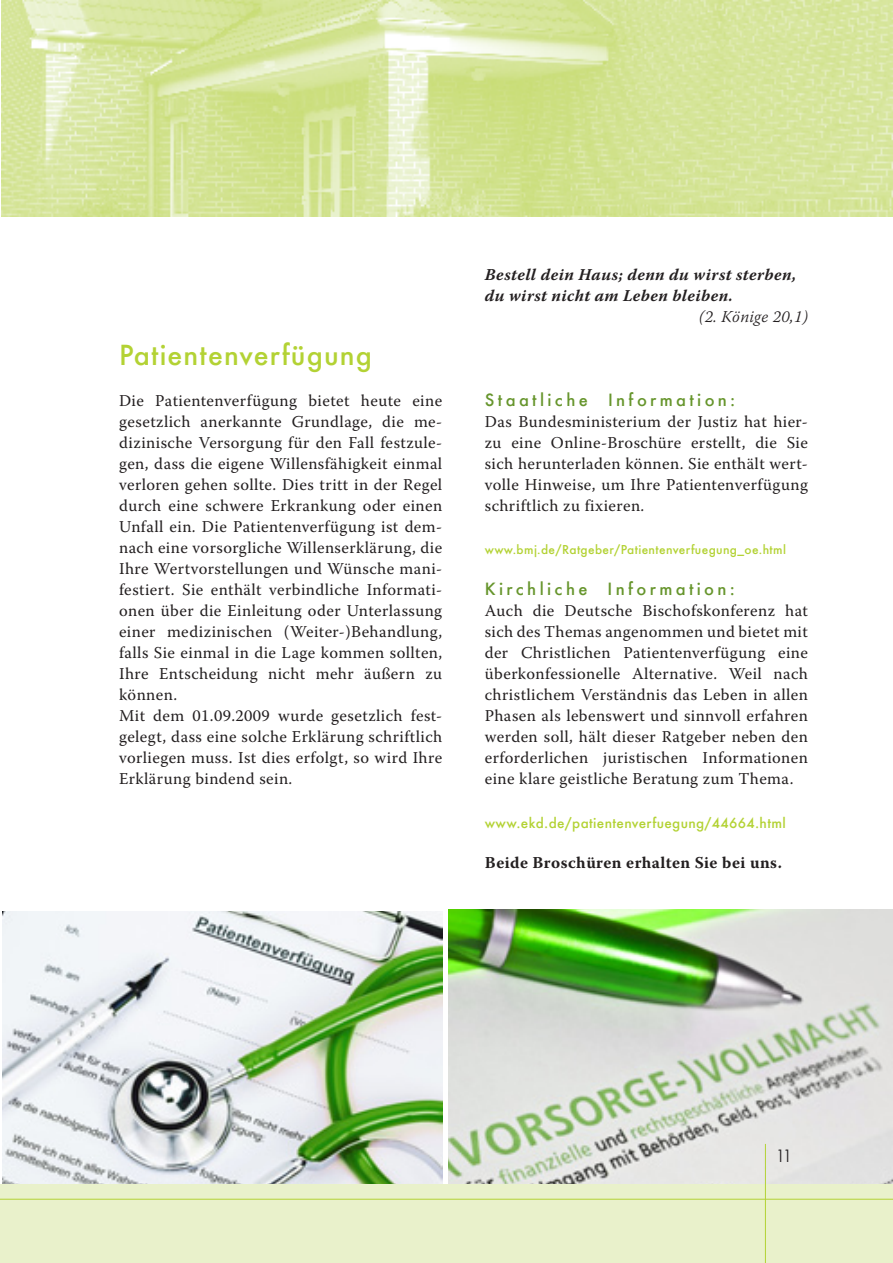
<style>
.page{position:relative;width:893px;height:1263px;background:#fff}
.page>*{position:absolute;margin:0;border:0;box-sizing:border-box;transform-origin:0 0}
.t1{font:500 27px "Futura";letter-spacing:.04em;color:#b3d234}
.t2{font:16.5px/21px "Warnock Pro";letter-spacing:.025em;color:#231f20;text-align:justify}
.t3{font:italic 700 16.5px/21px "Warnock Pro";letter-spacing:.025em;color:#231f20}
.t4{font:500 16.5px "Futura";letter-spacing:.2em;color:#66952c}
.t5{font:700 16.5px "Warnock Pro";letter-spacing:.025em;color:#231f20}
.t6{font:italic 300 16.5px "Warnock Pro";letter-spacing:.02em;color:#231f20}
.t7{font:300 condensed 16.5px "Futura";color:#231f20}
.t8{font:500 13.5px "Futura TOT";letter-spacing:.025em;color:#b3d234}
.t9{font:500 13.5px "Futura";letter-spacing:.025em;color:#b3d234}
</style>
<div class="page">
<img style="left:2px;top:912px;width:440px;height:272px">
<img style="left:449px;top:910px;width:444px;height:274px">
<div style="left:0;top:1184px;width:893px;height:79px;background:#e9f1cb"></div>
<hr style="left:0;top:1199px;width:893px;height:1px;background:#b3d234">
<hr style="left:765px;top:1144px;width:1px;height:119px;background:#b3d234">
<img style="left:1px;top:0;width:892px;height:217px">
<p class="t3" style="left:485px;top:264px;width:313px">Bestell dein Haus; denn du wirst sterben, du wirst nicht am Leben bleiben.</p>
<p class="t6" style="left:699px;top:306px;width:110px">(2. Könige 20,1)</p>
<h1 class="t1" style="left:119px;top:336px;width:254px">Patientenverfügung</h1>
<p class="t2" style="left:119px;top:389px;width:325px;text-align:left">Die Patientenverfügung bietet heute eine gesetzlich anerkannte Grundlage, die me&shy;dizinische Versorgung für den Fall festzule&shy;gen, dass die eigene Willensfähigkeit einmal verloren gehen sollte. Dies tritt in der Regel durch eine schwere Erkrankung oder einen Unfall ein. Die Patientenverfügung ist dem&shy;nach eine vorsorgliche Willenserklärung, die Ihre Wertvorstellungen und Wünsche mani&shy;festiert. Sie enthält verbindliche Informati&shy;onen über die Einleitung oder Unterlassung einer medizinischen (Weiter-)Behandlung, falls Sie einmal in die Lage kommen sollten, Ihre Entscheidung nicht mehr äußern zu können.<br>Mit dem 01.09.2009 wurde gesetzlich fest&shy;gelegt, dass eine solche Erklärung schriftlich vorliegen muss. Ist dies erfolgt, so wird Ihre Erklärung bindend sein.</p>
<p class="t4" style="left:485px;top:388px;width:252px">Staatliche Information:</p>
<p class="t2" style="left:485px;top:410px;width:325px">Das Bundesministerium der Justiz hat hier&shy;zu eine Online-Broschüre erstellt, die Sie sich herunterladen können. Sie enthält wert&shy;volle Hinweise, um Ihre Patientenverfügung schriftlich zu fixieren.</p>
<p class="t8" style="left:485px;top:541px;width:303px">www.bmj.de/Ratgeber/Patientenverfuegung_oe.html</p>
<p class="t4" style="left:485px;top:577px;width:252px">Kirchliche Information:</p>
<p class="t2" style="left:485px;top:600px;width:325px">Auch die Deutsche Bischofskonferenz hat sich des Themas angenommen und bietet mit der Christlichen Patientenverfügung eine überkonfessionelle Alternative. Weil nach christlichem Verständnis das Leben in allen Phasen als lebenswert und sinnvoll erfahren werden soll, hält dieser Ratgeber neben den erforderlichen juristischen Informationen eine klare geistliche Beratung zum Thema.</p>
<p class="t9" style="left:485px;top:814px;width:302px">www.ekd.de/patientenverfuegung/44664.html</p>
<p class="t5" style="left:485px;top:852px;width:299px">Beide Broschüren erhalten Sie bei uns.</p>
<p class="t7" style="left:777px;top:1145px;width:15px">11</p>
</div>
